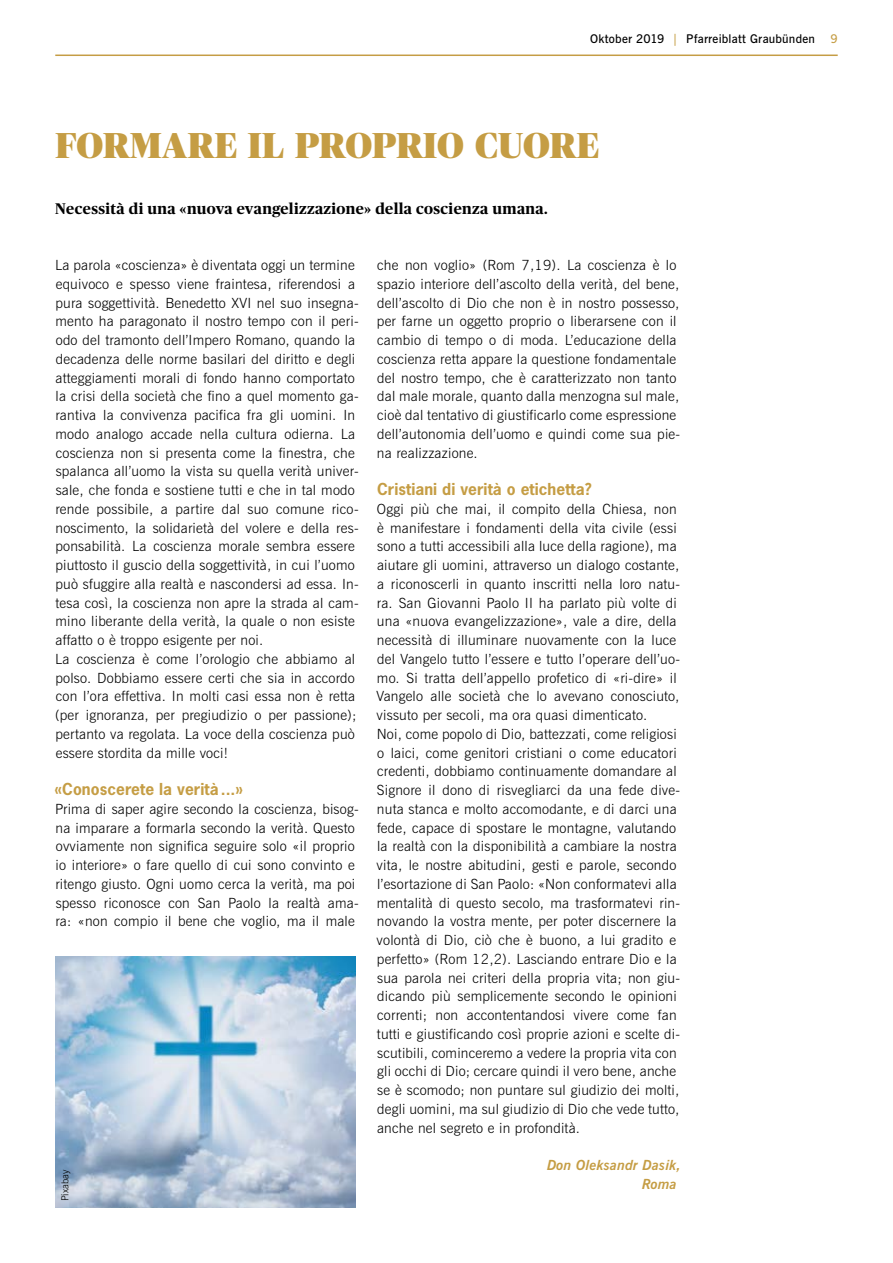
<style>
.page{position:relative;width:893px;height:1263px;background:#fff}
.page>*{position:absolute;margin:0;border:0;box-sizing:border-box;transform-origin:0 0}
.t1{font:900 36px "Publico Banner";letter-spacing:.015em;color:#c59d44}
.t2{font:700 15.6px "News Gothic";letter-spacing:.005em;color:#c59d44}
.t3{font:700 15.3px "Publico";letter-spacing:.025em;color:#000}
.t4{font:300 14.1px/18.8px "News Gothic BT";letter-spacing:.015em;color:#000}
.t5{font:italic 700 14.1px/18.8px "News Gothic BT";letter-spacing:.015em;color:#c59d44;text-align:right}
.t6{font:600 12px "News Gothic BT";letter-spacing:.02em;color:#000}
.t7{font:600 12px "News Gothic BT";color:#c59d44}
.t8{font:300 9.75px "News Gothic BT";letter-spacing:.015em;color:#000}
.s1{color:#c59d44}
</style>
<div class="page">
<hr style="left:55px;top:55px;width:783px;height:1px;background:#c59d44">
<img style="left:55px;top:957px;width:300px;height:251px">
<p class="t6" style="left:590px;top:32px;width:226px">Oktober 2019 <span class="s1">|</span> Pfarreiblatt Graubünden</p>
<p class="t7" style="left:830px;top:32px;width:9px">9</p>
<h1 class="t1" style="left:56px;top:125px;width:545px">FORMARE IL PROPRIO CUORE</h1>
<p class="t3" style="left:55px;top:200px;width:494px">Necessità di una «nuova evangelizzazione» della coscienza umana.</p>
<p class="t4" style="left:55px;top:256px;width:305px">La parola «coscienza» è diventata oggi un termine equivoco e spesso viene fraintesa, riferendosi a pura soggettività. Benedetto XVI nel suo insegna&shy;mento ha paragonato il nostro tempo con il peri&shy;odo del tramonto dell’Impero Romano, quando la decadenza delle norme basilari del diritto e degli atteggiamenti morali di fondo hanno comportato la crisi della società che fino a quel momento ga&shy;rantiva la convivenza pacifica fra gli uomini. In modo analogo accade nella cultura odierna. La coscienza non si presenta come la finestra, che spalanca all’uomo la vista su quella verità univer&shy;sale, che fonda e sostiene tutti e che in tal modo rende possibile, a partire dal suo comune rico&shy;noscimento, la solidarietà del volere e della res&shy;ponsabilità. La coscienza morale sembra essere piuttosto il guscio della soggettività, in cui l’uomo può sfuggire alla realtà e nascondersi ad essa. In&shy;tesa così, la coscienza non apre la strada al cam&shy;mino liberante della verità, la quale o non esiste affatto o è troppo esigente per noi.<br>La coscienza è come l’orologio che abbiamo al polso. Dobbiamo essere certi che sia in accordo con l’ora effettiva. In molti casi essa non è retta (per ignoranza, per pregiudizio o per passione); pertanto va regolata. La voce della coscienza può essere stordita da mille voci!</p>
<p class="t2" style="left:55px;top:779px;width:190px">«Conoscerete la verità...»</p>
<p class="t4" style="left:55px;top:799px;width:305px">Prima di saper agire secondo la coscienza, bisog&shy;na imparare a formarla secondo la verità. Questo ovviamente non significa seguire solo «il proprio io interiore» o fare quello di cui sono convinto e ritengo giusto. Ogni uomo cerca la verità, ma poi spesso riconosce con San Paolo la realtà ama&shy;ra: «non compio il bene che voglio, ma il male</p>
<p class="t8" style="left:59px;top:1201px;width:34px;rotate:-90deg">Pixabay</p>
<p class="t4" style="left:377px;top:256px;width:305px">che non voglio» (Rom 7,19). La coscienza è lo spazio interiore dell’ascolto della verità, del bene, dell’ascolto di Dio che non è in nostro possesso, per farne un oggetto proprio o liberarsene con il cambio di tempo o di moda. L’educazione della coscienza retta appare la questione fondamentale del nostro tempo, che è caratterizzato non tanto dal male morale, quanto dalla menzogna sul male, cioè dal tentativo di giustificarlo come espressione dell’autonomia dell’uomo e quindi come sua pie&shy;na realizzazione.</p>
<p class="t2" style="left:377px;top:479px;width:216px">Cristiani di verità o etichetta?</p>
<p class="t4" style="left:376px;top:499px;width:305px">Oggi più che mai, il compito della Chiesa, non è manifestare i fondamenti della vita civile (essi sono a tutti accessibili alla luce della ragione), ma aiutare gli uomini, attraverso un dialogo costante, a riconoscerli in quanto inscritti nella loro natu&shy;ra. San Giovanni Paolo II ha parlato più volte di una «nuova evangelizzazione», vale a dire, della necessità di illuminare nuovamente con la luce del Vangelo tutto l’essere e tutto l’operare dell’uo&shy;mo. Si tratta dell’appello profetico di «ri-dire» il Vangelo alle società che lo avevano conosciuto, vissuto per secoli, ma ora quasi dimenticato.<br>Noi, come popolo di Dio, battezzati, come religiosi o laici, come genitori cristiani o come educatori credenti, dobbiamo continuamente domandare al Signore il dono di risvegliarci da una fede dive&shy;nuta stanca e molto accomodante, e di darci una fede, capace di spostare le montagne, valutando la realtà con la disponibilità a cambiare la nostra vita, le nostre abitudini, gesti e parole, secondo l’esortazione di San Paolo: «Non conformatevi alla mentalità di questo secolo, ma trasformatevi rin&shy;novando la vostra mente, per poter discernere la volontà di Dio, ciò che è buono, a lui gradito e perfetto» (Rom 12,2). Lasciando entrare Dio e la sua parola nei criteri della propria vita; non giu&shy;dicando più semplicemente secondo le opinioni correnti; non accontentandosi vivere come fan tutti e giustificando così proprie azioni e scelte di&shy;scutibili, cominceremo a vedere la propria vita con gli occhi di Dio; cercare quindi il vero bene, anche se è scomodo; non puntare sul giudizio dei molti, degli uomini, ma sul giudizio di Dio che vede tutto, anche nel segreto e in profondità.</p>
<p class="t5" style="left:547px;top:1156px;width:135px">Don Oleksandr Dasik,<br>Roma</p>
</div>
